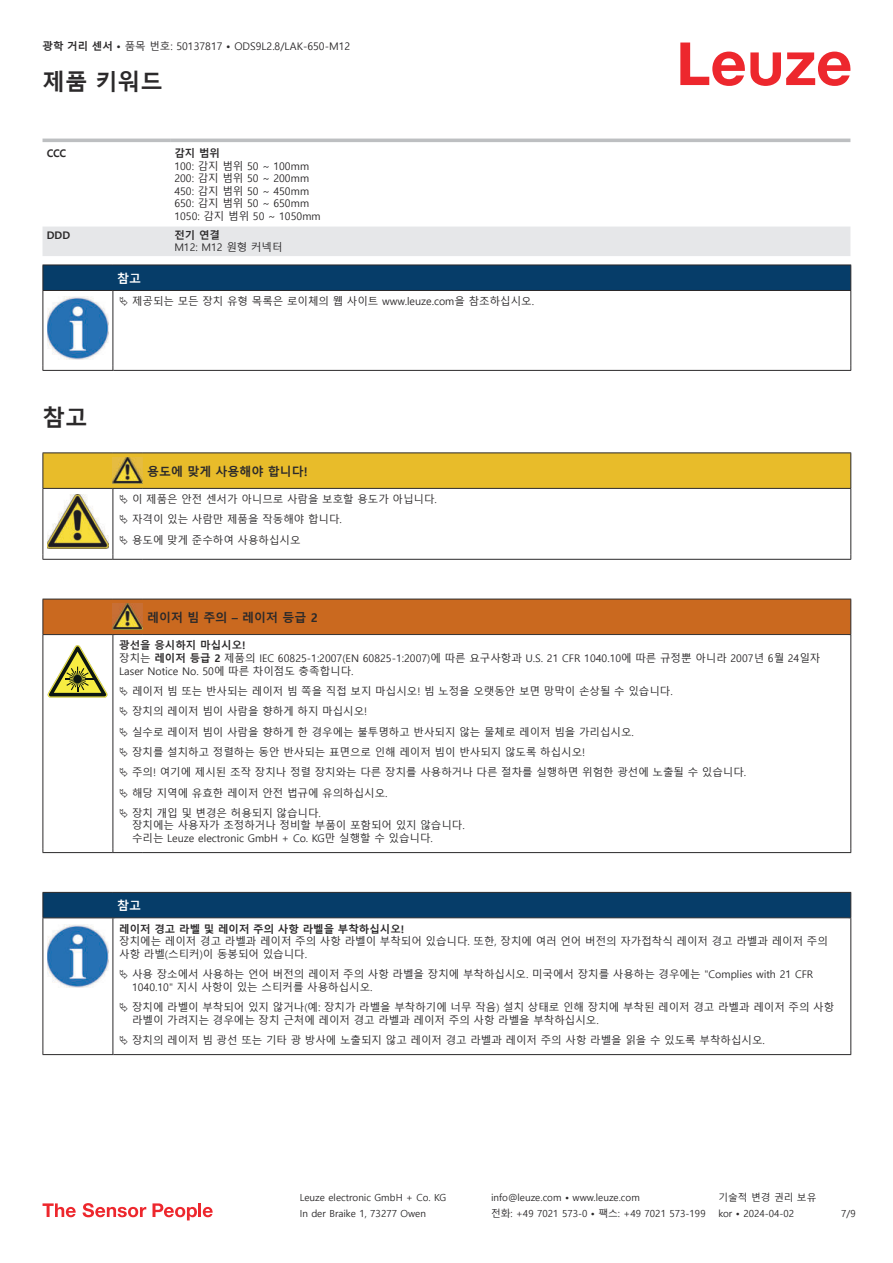
<style>
.page{position:relative;width:893px;height:1263px;background:#fff}
.page>*{position:absolute;margin:0;border:0;box-sizing:border-box;transform-origin:0 0}
.t1{font:700 22.5px "Malgun Gothic";color:#2b292a}
.t2{font:700 12px "Malgun Gothic";color:#2b292a}
.t3{font:700 12px "Malgun Gothic";color:#fff}
.t4{font:10.5px/12.6px "Malgun Gothic";color:#2b292a}
.t5{font:700 10.5px "Malgun Gothic";color:#2b292a}
.t6{font:9.75px "Malgun Gothic";color:#2b292a}
.s1{font-weight:700}
</style>
<div class="page">
<svg style="left:680px;top:43px;width:170px;height:43px"></svg>
<svg style="left:43px;top:138px;width:807px;height:89px"></svg>
<div style="left:43px;top:227px;width:807px;height:29px;background:#e6e7e9"></div>
<hr style="left:43px;top:139px;width:127px;height:3px;background:#bdbfc1">
<hr style="left:170px;top:139px;width:680px;height:3px;background:#bdbfc1">
<svg style="left:43px;top:1203px;width:33px;height:14px"></svg>
<svg style="left:83px;top:1203px;width:63px;height:14px"></svg>
<svg style="left:153px;top:1203px;width:44px;height:17px"></svg>
<hr style="left:198px;top:1203px;width:3px;height:14px;background:#ed272d">
<svg style="left:203px;top:1207px;width:10px;height:10px"></svg>
<svg style="left:44px;top:291px;width:806px;height:79px"></svg>
<hr style="left:43px;top:290px;width:70px;height:1px;background:#2b292a">
<div style="left:43px;top:265px;width:808px;height:25px;background:#063d69"></div>
<hr style="left:113px;top:290px;width:738px;height:1px;background:#2b292a">
<hr style="left:43px;top:291px;width:1px;height:75px;background:#2b292a">
<hr style="left:113px;top:291px;width:1px;height:75px;background:#2b292a">
<hr style="left:850px;top:291px;width:1px;height:75px;background:#2b292a">
<hr style="left:43px;top:370px;width:70px;height:1px;background:#2b292a">
<hr style="left:113px;top:370px;width:738px;height:1px;background:#2b292a">
<img style="left:47px;top:297px;width:61px;height:63px">
<div style="left:115px;top:291px;width:734px;height:21px;background:#fff"></div>
<hr style="left:43px;top:452px;width:70px;height:1px;background:#2b292a">
<hr style="left:113px;top:452px;width:30px;height:1px;background:#2b292a">
<hr style="left:143px;top:452px;width:708px;height:1px;background:#2b292a">
<hr style="left:43px;top:559px;width:70px;height:1px;background:#2b292a">
<hr style="left:113px;top:559px;width:30px;height:1px;background:#2b292a">
<hr style="left:143px;top:559px;width:708px;height:1px;background:#2b292a">
<div style="left:44px;top:600px;width:806px;height:34px;background:#ca691f"></div>
<hr style="left:43px;top:599px;width:70px;height:1px;background:#2b292a">
<hr style="left:43px;top:599px;width:1px;height:35px;background:#2b292a">
<hr style="left:43px;top:634px;width:70px;height:1px;background:#2b292a">
<hr style="left:113px;top:599px;width:30px;height:1px;background:#2b292a">
<hr style="left:113px;top:634px;width:30px;height:1px;background:#2b292a">
<hr style="left:143px;top:599px;width:708px;height:1px;background:#2b292a">
<hr style="left:850px;top:599px;width:1px;height:35px;background:#2b292a">
<hr style="left:143px;top:634px;width:708px;height:1px;background:#2b292a">
<hr style="left:43px;top:635px;width:1px;height:213px;background:#2b292a">
<hr style="left:113px;top:635px;width:1px;height:213px;background:#2b292a">
<hr style="left:850px;top:635px;width:1px;height:213px;background:#2b292a">
<hr style="left:43px;top:852px;width:70px;height:1px;background:#2b292a">
<hr style="left:113px;top:852px;width:30px;height:1px;background:#2b292a">
<hr style="left:143px;top:852px;width:708px;height:1px;background:#2b292a">
<img style="left:113px;top:603px;width:30px;height:27px">
<svg style="left:47px;top:645px;width:60px;height:53px"></svg>
<svg style="left:44px;top:918px;width:806px;height:136px"></svg>
<div style="left:43px;top:892px;width:808px;height:26px;background:#063d69"></div>
<hr style="left:113px;top:917px;width:738px;height:1px;background:#2b292a">
<hr style="left:43px;top:918px;width:1px;height:132px;background:#2b292a">
<hr style="left:113px;top:918px;width:1px;height:132px;background:#2b292a">
<hr style="left:850px;top:918px;width:1px;height:132px;background:#2b292a">
<hr style="left:43px;top:1054px;width:70px;height:1px;background:#2b292a">
<hr style="left:113px;top:1054px;width:738px;height:1px;background:#2b292a">
<img style="left:47px;top:924px;width:61px;height:63px">
<svg style="left:115px;top:919px;width:734px;height:131px"></svg>
<svg style="left:43px;top:453px;width:808px;height:106px"></svg>
<svg style="left:120px;top:970px;width:8px;height:9px"></svg>
<svg style="left:120px;top:1003px;width:8px;height:9px"></svg>
<svg style="left:120px;top:1036px;width:8px;height:9px"></svg>
<p class="t4" style="left:43px;top:40px;width:309px"><span class="s1">광학 거리 센서 •</span> 품목 번호: 50137817 <span class="s1">•</span> ODS9L2.8/LAK-650-M12</p>
<h1 class="t1" style="left:43px;top:69px;width:122px">제품 키워드</h1>
<p class="t5" style="left:47px;top:147px;width:21px">CCC</p>
<p class="t5" style="left:174px;top:147px;width:47px">감지 범위</p>
<p class="t4" style="left:174px;top:160px;width:148px">100: 감지 범위 50 ~ 100mm<br>200: 감지 범위 50 ~ 200mm<br>450: 감지 범위 50 ~ 450mm<br>650: 감지 범위 50 ~ 650mm<br>1050: 감지 범위 50 ~ 1050mm</p>
<p class="t5" style="left:47px;top:229px;width:25px">DDD</p>
<p class="t5" style="left:174px;top:229px;width:47px">전기 연결</p>
<p class="t4" style="left:174px;top:241px;width:110px">M12: M12 원형 커넥터</p>
<p class="t3" style="left:117px;top:271px;width:25px">참고</p>
<p class="t4" style="left:132px;top:295px;width:403px">제공되는 모든 장치 유형 목록은 로이체의 웹 사이트 www.leuze.com을 참조하십시오.</p>
<h1 class="t1" style="left:43px;top:404px;width:46px">참고</h1>
<p class="t2" style="left:147px;top:464px;width:162px">용도에 맞게 사용해야 합니다!</p>
<p class="t4" style="left:132px;top:489px;width:306px;line-height:20.2px">이 제품은 안전 센서가 아니므로 사람을 보호할 용도가 아닙니다. 자격이 있는 사람만 제품을 작동해야 합니다.<br>용도에 맞게 준수하여 사용하십시오</p>
<p class="t2" style="left:147px;top:610px;width:172px">레이저 빔 주의 – 레이저 등급 2</p>
<p class="t4" style="left:119px;top:639px;width:703px"><span class="s1">광선을 응시하지 마십시오!<br></span>장치는 <span class="s1">레이저 등급 2</span> 제품의 IEC 60825-1:2007(EN 60825-1:2007)에 따른 요구사항과 U.S. 21 CFR 1040.10에 따른 규정뿐 아니라 2007년 6월 24일자<br>Laser Notice No. 50에 따른 차이점도 충족합니다.</p>
<p class="t4" style="left:132px;top:681px;width:616px;line-height:20.2px">레이저 빔 또는 반사되는 레이저 빔 쪽을 직접 보지 마십시오! 빔 노정을 오랫동안 보면 망막이 손상될 수 있습니다.<br>장치의 레이저 빔이 사람을 향하게 하지 마십시오!<br>실수로 레이저 빔이 사람을 향하게 한 경우에는 불투명하고 반사되지 않는 물체로 레이저 빔을 가리십시오.<br>장치를 설치하고 정렬하는 동안 반사되는 표면으로 인해 레이저 빔이 반사되지 않도록 하십시오!<br>주의! 여기에 제시된 조작 장치나 정렬 장치와는 다른 장치를 사용하거나 다른 절차를 실행하면 위험한 광선에 노출될 수 있습니다. 해당 지역에 유효한 레이저 안전 법규에 유의하십시오.<br>장치 개입 및 변경은 허용되지 않습니다.</p>
<p class="t4" style="left:132px;top:819px;width:334px">장치에는 사용자가 조정하거나 정비할 부품이 포함되어 있지 않습니다. 수리는 Leuze electronic GmbH + Co. KG만 실행할 수 있습니다.</p>
<p class="t3" style="left:117px;top:899px;width:25px">참고</p>
<p class="t5" style="left:119px;top:923px;width:286px">레이저 경고 라벨 및 레이저 주의 사항 라벨을 부착하십시오!</p>
<p class="t4" style="left:119px;top:935px;width:710px">장치에는 레이저 경고 라벨과 레이저 주의 사항 라벨이 부착되어 있습니다. 또한, 장치에 여러 언어 버전의 자가접착식 레이저 경고 라벨과 레이저 주의 사항 라벨(스티커)이 동봉되어 있습니다.</p>
<p class="t4" style="left:132px;top:968px;width:683px">사용 장소에서 사용하는 언어 버전의 레이저 주의 사항 라벨을 장치에 부착하십시오. 미국에서 장치를 사용하는 경우에는 "Complies with 21 CFR<br>1040.10" 지시 사항이 있는 스티커를 사용하십시오.</p>
<p class="t4" style="left:132px;top:1001px;width:704px">장치에 라벨이 부착되어 있지 않거나(예: 장치가 라벨을 부착하기에 너무 작음) 설치 상태로 인해 장치에 부착된 레이저 경고 라벨과 레이저 주의 사항 라벨이 가려지는 경우에는 장치 근처에 레이저 경고 라벨과 레이저 주의 사항 라벨을 부착하십시오.</p>
<p class="t4" style="left:132px;top:1034px;width:634px">장치의 레이저 빔 광선 또는 기타 광 방사에 노출되지 않고 레이저 경고 라벨과 레이저 주의 사항 라벨을 읽을 수 있도록 부착하십시오.</p>
<p class="t6" style="left:300px;top:1192px;width:148px">Leuze electronic GmbH + Co. KG</p>
<p class="t6" style="left:491px;top:1192px;width:150px">info@leuze.com • www.leuze.com</p>
<p class="t6" style="left:718px;top:1192px;width:100px">기술적 변경 권리 보유</p>
<p class="t6" style="left:300px;top:1208px;width:128px">In der Braike 1, 73277 Owen</p>
<p class="t6" style="left:491px;top:1208px;width:216px">전화: +49 7021 573-0 • 팩스: +49 7021 573-199</p>
<p class="t6" style="left:718px;top:1208px;width:77px">kor • 2024-04-02</p>
<p class="t6" style="left:841px;top:1208px;width:16px">7/9</p>
</div>
